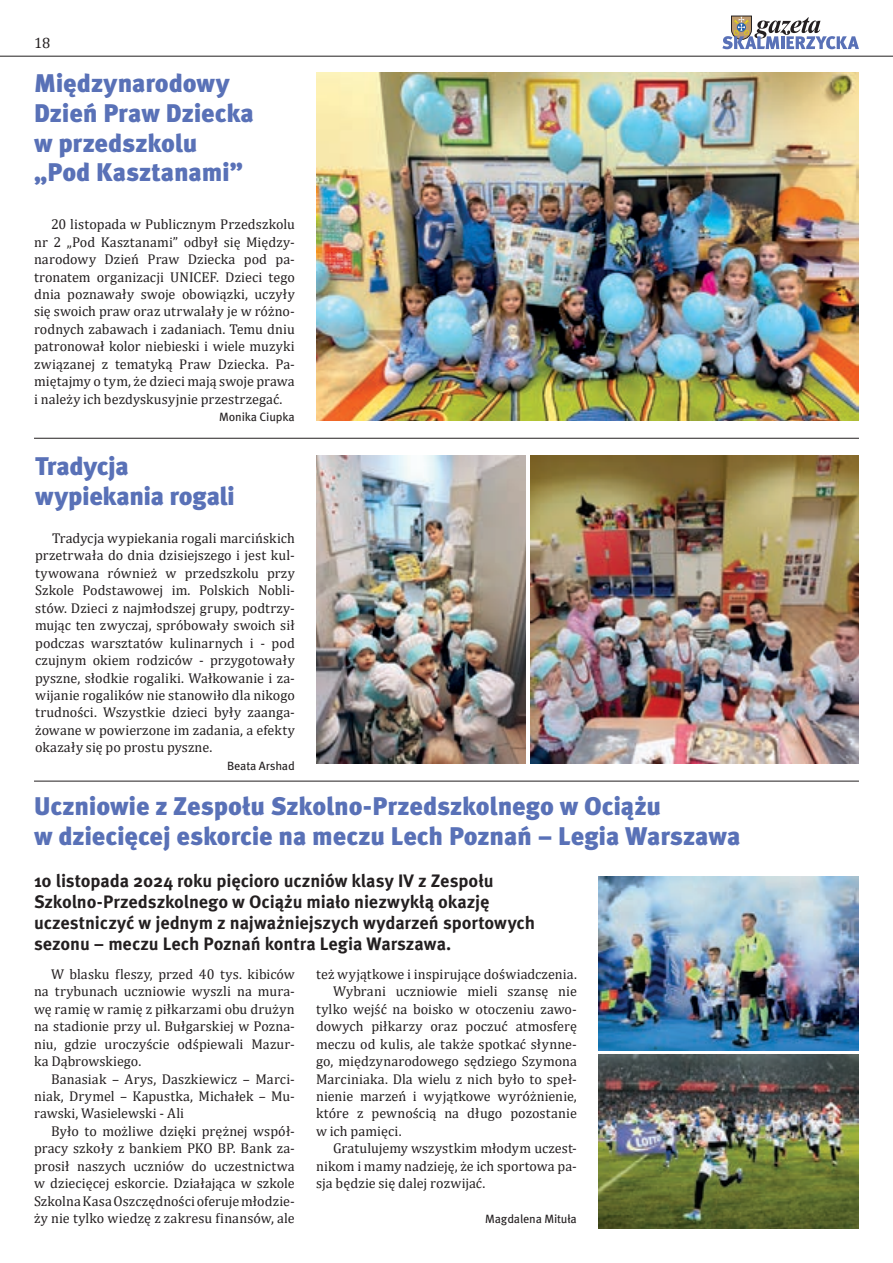
<style>
.page{position:relative;width:893px;height:1263px;background:#fff}
.page>*{position:absolute;margin:0;border:0;box-sizing:border-box;transform-origin:0 0}
.t1{font:900 25.5px/30px "Meta Pro";letter-spacing:-.01em;color:#5971b7}
.t2{font:700 18px/21px "Meta Pro";letter-spacing:-.005em;color:#231f20}
.t3{font:15px "Cambria";color:#231f20}
.t4{font:14.25px/17.4px "Cambria";letter-spacing:.005em;color:#231f20;text-align:justify}
.t5{font:12px "Meta Pro";letter-spacing:-.01em;color:#231f20}
</style>
<div class="page">
<img style="left:316px;top:72px;width:543px;height:349px">
<hr style="left:0;top:56px;width:893px;height:1px;background:#231f20">
<svg style="left:722px;top:16px;width:137px;height:33px"></svg>
<img style="left:316px;top:456px;width:210px;height:307px">
<img style="left:530px;top:456px;width:329px;height:307px">
<img style="left:598px;top:876px;width:261px;height:174px">
<img style="left:598px;top:1054px;width:261px;height:175px">
<hr style="left:34px;top:438px;width:825px;height:1px;background:#231f20">
<hr style="left:34px;top:781px;width:825px;height:1px;background:#231f20">
<p class="t3" style="left:34px;top:34px;width:18px">18</p>
<h1 class="t1" style="left:34px;top:68px;width:221px">Międzynarodowy<br>Dzień Praw Dziecka w przedszkolu „Pod Kasztanami”</h1>
<p class="t4" style="left:34px;top:216px;width:262px;text-indent:17px">20 listopada w Publicznym Przedszkolu nr 2 „Pod Kasztanami” odbył się Między&shy;narodowy Dzień Praw Dziecka pod pa&shy;tronatem organizacji UNICEF. Dzieci tego dnia poznawały swoje obowiązki, uczyły się swoich praw oraz utrwalały je w różno&shy;rodnych zabawach i zadaniach. Temu dniu patronował kolor niebieski i wiele muzyki związanej z tematyką Praw Dziecka. Pa&shy;miętajmy o tym, że dzieci mają swoje prawa i należy ich bezdyskusyjnie przestrzegać.</p>
<p class="t5" style="left:219px;top:409px;width:77px">Monika Ciupka</p>
<h1 class="t1" style="left:35px;top:452px;width:201px">Tradycja wypiekania rogali</h1>
<p class="t4" style="left:35px;top:529px;width:261px;text-indent:17px">Tradycja wypiekania rogali marcińskich przetrwała do dnia dzisiejszego i jest kul&shy;tywowana również w przedszkolu przy Szkole Podstawowej im. Polskich Nobli&shy;stów. Dzieci z najmłodszej grupy, podtrzy&shy;mując ten zwyczaj, spróbowały swoich sił podczas warsztatów kulinarnych i - pod czujnym okiem rodziców - przygotowały pyszne, słodkie rogaliki. Wałkowanie i za&shy;wijanie rogalików nie stanowiło dla nikogo trudności. Wszystkie dzieci były zaanga&shy;żowane w powierzone im zadania, a efekty okazały się po prostu pyszne.</p>
<p class="t5" style="left:227px;top:758px;width:69px">Beata Arshad</p>
<h1 class="t1" style="left:34px;top:792px;width:708px">Uczniowie z Zespołu Szkolno-Przedszkolnego w Ociążu<br>w dziecięcej eskorcie na meczu Lech Poznań – Legia Warszawa</h1>
<p class="t2" style="left:34px;top:869px;width:503px">10 listopada 2024 roku pięcioro uczniów klasy IV z Zespołu Szkolno-Przedszkolnego w Ociążu miało niezwykłą okazję uczestniczyć w jednym z najważniejszych wydarzeń sportowych sezonu – meczu Lech Poznań kontra Legia Warszawa.</p>
<p class="t4" style="left:34px;top:965px;width:262px;text-indent:17px">W blasku fleszy, przed 40 tys. kibiców na trybunach uczniowie wyszli na mura&shy;wę ramię w ramię z piłkarzami obu drużyn na stadionie przy ul. Bułgarskiej w Pozna&shy;niu, gdzie uroczyście odśpiewali Mazur&shy;ka Dąbrowskiego.</p>
<p class="t4" style="left:34px;top:1070px;width:262px;text-indent:17px">Banasiak – Arys, Daszkiewicz – Marci&shy;niak, Drymel – Kapustka, Michałek – Mu&shy;rawski, Wasielewski - Ali</p>
<p class="t4" style="left:34px;top:1122px;width:262px;text-indent:17px">Było to możliwe dzięki prężnej współ&shy;pracy szkoły z bankiem PKO BP. Bank za&shy;prosił naszych uczniów do uczestnictwa w dziecięcej eskorcie. Działająca w szkole Szkolna Kasa Oszczędności oferuje młodzie&shy;ży nie tylko wiedzę z zakresu finansów, ale</p>
<p class="t4" style="left:316px;top:965px;width:262px">też wyjątkowe i inspirujące doświadczenia.</p>
<p class="t4" style="left:333px;top:983px;width:245px">Wybrani uczniowie mieli szansę nie</p>
<p class="t4" style="left:316px;top:1000px;width:262px">tylko wejść na boisko w otoczeniu zawo-</p>
<p class="t4" style="left:316px;top:1017px;width:262px">dowych piłkarzy oraz poczuć atmosferę</p>
<p class="t4" style="left:316px;top:1035px;width:262px">meczu od kulis, ale także spotkać słynne-</p>
<p class="t4" style="left:316px;top:1052px;width:262px">go, międzynarodowego sędziego Szymona</p>
<p class="t4" style="left:316px;top:1070px;width:262px">Marciniaka. Dla wielu z nich było to speł-</p>
<p class="t4" style="left:316px;top:1087px;width:262px">nienie marzeń i wyjątkowe wyróżnienie,</p>
<p class="t4" style="left:316px;top:1105px;width:262px">które z pewnością na długo pozostanie</p>
<p class="t4" style="left:316px;top:1122px;width:87px">w ich pamięci.</p>
<p class="t4" style="left:333px;top:1140px;width:245px">Gratulujemy wszystkim młodym uczest-</p>
<p class="t4" style="left:316px;top:1157px;width:262px">nikom i mamy nadzieję, że ich sportowa pa-</p>
<p class="t4" style="left:316px;top:1174px;width:171px">sja będzie się dalej rozwijać.</p>
<p class="t5" style="left:485px;top:1211px;width:93px">Magdalena Mituła</p>
</div>
